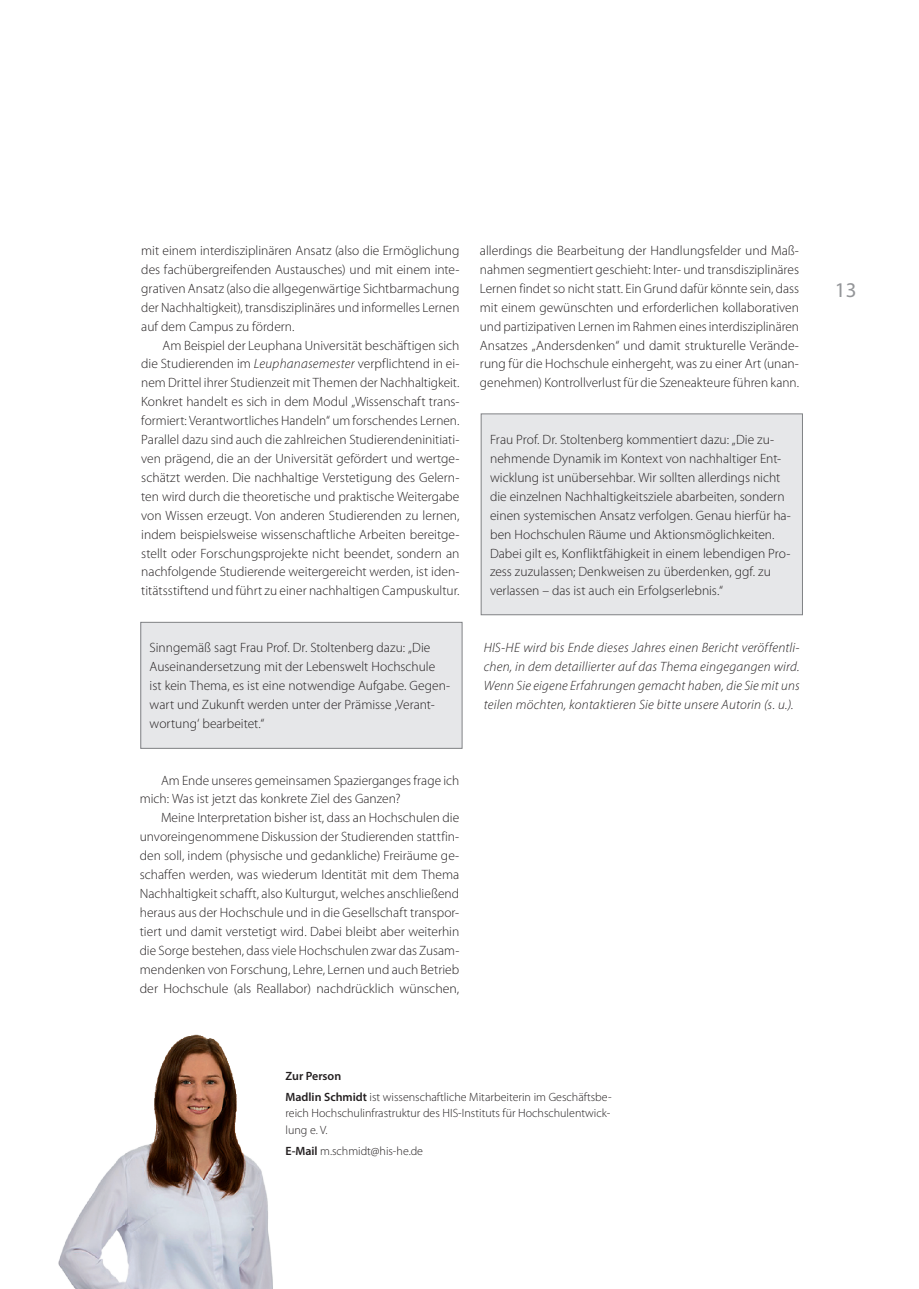
<style>
.page{position:relative;width:919px;height:1289px;background:#fff}
.page>*{position:absolute;margin:0;border:0;box-sizing:border-box;transform-origin:0 0}
.t1{font:21px "Myriad Pro";color:#939598}
.Standard_1-spaltig{font:300 13.5px/18.9px "Myriad Pro";color:#231f20;text-align:justify}
.Überschrift_2_einspa{font:300 13.5px/18.9px "Myriad Pro";color:#231f20}
.Standard_1-spaltig-2{font:italic 300 13.5px/18.9px "Myriad Pro";letter-spacing:.015em;color:#231f20;text-align:justify}
.Personenangaben{font:300 12px/16.5px "Myriad Pro";color:#231f20;text-align:justify}
.Personenangaben-2{font:600 12px "Myriad Pro";color:#231f20}
.s1{font-style:italic}
.s2{font-weight:600}
</style>
<div class="page">
<div style="left:141px;top:622px;width:321px;height:126px;background:#e6e7e9"></div>
<div style="left:140px;top:622px;width:322px;height:126px;border:1px solid #808285"></div>
<div style="left:481px;top:414px;width:321px;height:200px;background:#e6e7e9"></div>
<div style="left:480px;top:413px;width:322px;height:202px;border:1px solid #808285"></div>
<img style="left:58px;top:1034px;width:215px;height:254px">
<p class="Standard_1-spaltig" style="left:141px;top:241px;width:320px">mit einem interdisziplinären Ansatz (also die Ermöglichung des fachübergreifenden Austausches) und mit einem inte&shy;grativen Ansatz (also die allgegenwärtige Sichtbarmachung der Nachhaltigkeit), transdisziplinäres und informelles Lernen auf dem Campus zu fördern.</p>
<p class="Standard_1-spaltig" style="left:141px;top:335px;width:320px;text-indent:21px">Am Beispiel der Leuphana Universität beschäftigen sich die Studierenden im <span class="s1">Leuphanasemester</span> verpflichtend in ei&shy;nem Drittel ihrer Studienzeit mit Themen der Nachhaltigkeit.<br>Konkret handelt es sich in dem Modul „Wissenschaft trans&shy;formiert: Verantwortliches Handeln“ um forschendes Lernen.<br>Parallel dazu sind auch die zahlreichen Studierendeninitiati&shy;ven prägend, die an der Universität gefördert und wertge&shy;schätzt werden. Die nachhaltige Verstetigung des Gelern&shy;ten wird durch die theoretische und praktische Weitergabe von Wissen erzeugt. Von anderen Studierenden zu lernen, indem beispielsweise wissenschaftliche Arbeiten bereitge&shy;stellt oder Forschungsprojekte nicht beendet, sondern an nachfolgende Studierende weitergereicht werden, ist iden&shy;titätsstiftend und führt zu einer nachhaltigen Campuskultur.</p>
<p class="Überschrift_2_einspa" style="left:150px;top:638px;width:302px">Sinngemäß sagt Frau Prof. Dr. Stoltenberg dazu: „Die Auseinandersetzung mit der Lebenswelt Hochschule ist kein Thema, es ist eine notwendige Aufgabe. Gegen&shy;wart und Zukunft werden unter der Prämisse ,Verant&shy;wortung‘ bearbeitet.“</p>
<p class="Standard_1-spaltig" style="left:140px;top:770px;width:321px;text-indent:21px">Am Ende unseres gemeinsamen Spazierganges frage ich mich: Was ist jetzt das konkrete Ziel des Ganzen?</p>
<p class="Standard_1-spaltig" style="left:140px;top:808px;width:321px;text-indent:21px">Meine Interpretation bisher ist, dass an Hochschulen die unvoreingenommene Diskussion der Studierenden stattfin&shy;den soll, indem (physische und gedankliche) Freiräume ge&shy;schaffen werden, was wiederum Identität mit dem Thema Nachhaltigkeit schafft, also Kulturgut, welches anschließend heraus aus der Hochschule und in die Gesellschaft transpor&shy;tiert und damit verstetigt wird. Dabei bleibt aber weiterhin die Sorge bestehen, dass viele Hochschulen zwar das Zusam&shy;mendenken von Forschung, Lehre, Lernen und auch Betrieb der Hochschule (als Reallabor) nachdrücklich wünschen,</p>
<p class="Standard_1-spaltig" style="left:480px;top:241px;width:320px">allerdings die Bearbeitung der Handlungsfelder und Maß&shy;nahmen segmentiert geschieht: Inter- und transdisziplinäres Lernen findet so nicht statt. Ein Grund dafür könnte sein, dass mit einem gewünschten und erforderlichen kollaborativen und partizipativen Lernen im Rahmen eines interdisziplinären Ansatzes „Andersdenken“ und damit strukturelle Verände&shy;rung für die Hochschule einhergeht, was zu einer Art (unan&shy;genehmen) Kontrollverlust für die Szeneakteure führen kann.</p>
<p class="Überschrift_2_einspa" style="left:490px;top:430px;width:302px">Frau Prof. Dr. Stoltenberg kommentiert dazu: „Die zu&shy;nehmende Dynamik im Kontext von nachhaltiger Ent&shy;wicklung ist unübersehbar. Wir sollten allerdings nicht die einzelnen Nachhaltigkeitsziele abarbeiten, sondern einen systemischen Ansatz verfolgen. Genau hierfür ha&shy;ben Hochschulen Räume und Aktionsmöglichkeiten.<br>Dabei gilt es, Konfliktfähigkeit in einem lebendigen Pro&shy;zess zuzulassen; Denkweisen zu überdenken, ggf. zu verlassen – das ist auch ein Erfolgserlebnis.“</p>
<p class="Standard_1-spaltig-2" style="left:483px;top:638px;width:317px">HIS-HE wird bis Ende dieses Jahres einen Bericht veröffentli&shy;chen, in dem detaillierter auf das Thema eingegangen wird.<br>Wenn Sie eigene Erfahrungen gemacht haben, die Sie mit uns teilen möchten, kontaktieren Sie bitte unsere Autorin (s. u.).</p>
<p class="Personenangaben-2" style="left:285px;top:1068px;width:57px">Zur Person</p>
<p class="Personenangaben" style="left:285px;top:1088px;width:327px"><span class="s2">Madlin Schmidt</span> ist wissenschaftliche Mitarbeiterin im Geschäftsbe&shy;reich Hochschulinfrastruktur des HIS-Instituts für Hochschulentwick&shy;lung e. V.</p>
<p class="Personenangaben" style="left:285px;top:1142px;width:139px"><span class="s2">E-Mail</span> m.schmidt@his-he.de</p>
<h1 class="t1" style="left:834px;top:277px;width:23px">13</h1>
</div>
